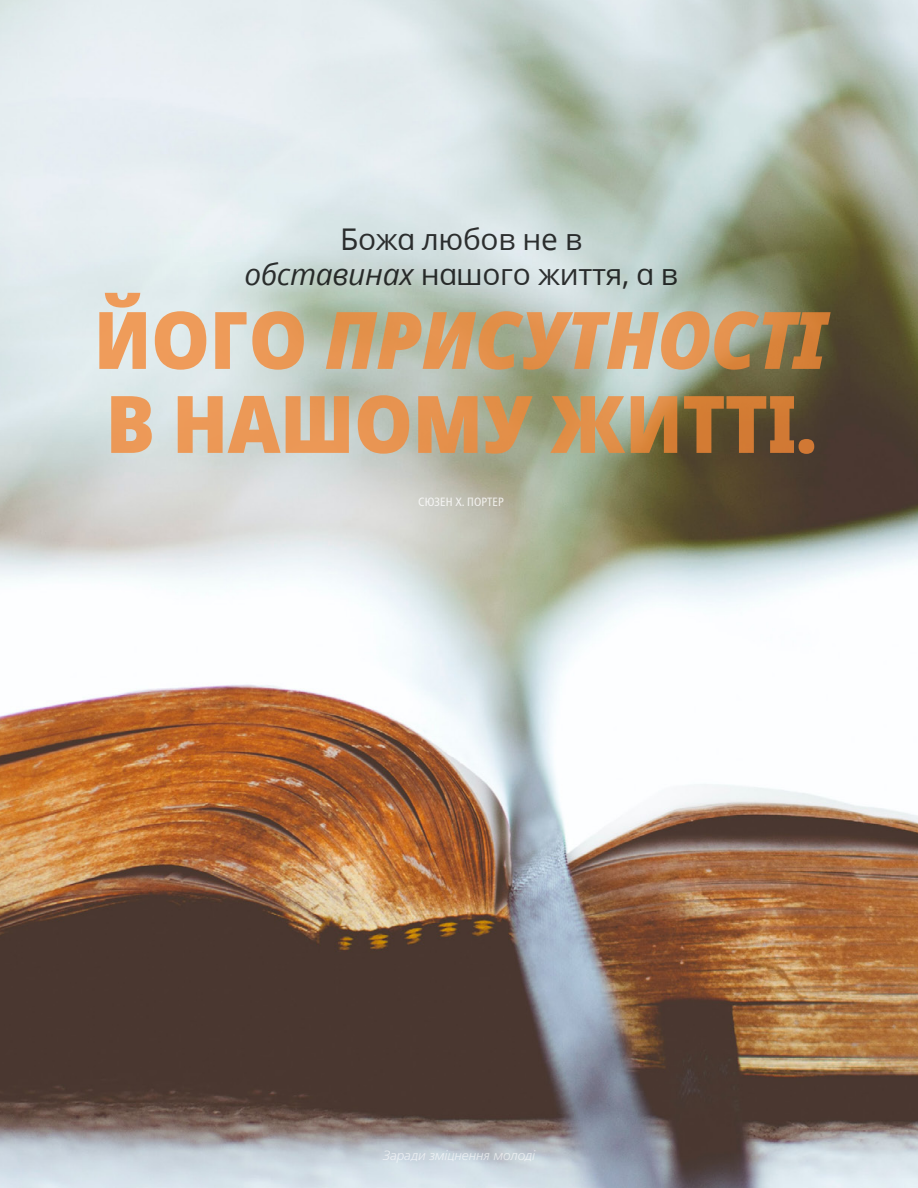
<style>
.page{position:relative;width:918px;height:1188px;background:#fff}
.page>*{position:absolute;margin:0;border:0;box-sizing:border-box;transform-origin:0 0}
.t1{font:800 79.5px/84px "Dots Solid Condlds Lat";letter-spacing:-.01em;color:#f38836}
.t2{font:29.85px/34.5px "Dots Solidlds Lat";letter-spacing:-.01em;color:#000;text-align:center}
.t3{font:italic 300 13.5px "Frutigerlds Lat";color:#fff}
.t4{font:condensed 12px "Frutigerlds Lat";color:#fff}
.s1{font-style:italic}
</style>
<div class="page">
<img style="left:0;top:0;width:918px;height:1188px">
<p class="t2" style="left:245px;top:223px;width:435px">Божа любов не в<br><span class="s1">обставинах</span> нашого життя, а в</p>
<h1 class="t1" style="left:94px;top:300px;width:737px">ЙОГО <span class="s1">ПРИСУТНОСТІ<br></span>В НАШОМУ ЖИТТІ.</h1>
<p class="t4" style="left:418px;top:493px;width:87px">СЮЗЕН Х. ПОРТЕР</p>
<p class="t3" style="left:383px;top:1145px;width:154px">Заради зміцнення молоді</p>
</div>
